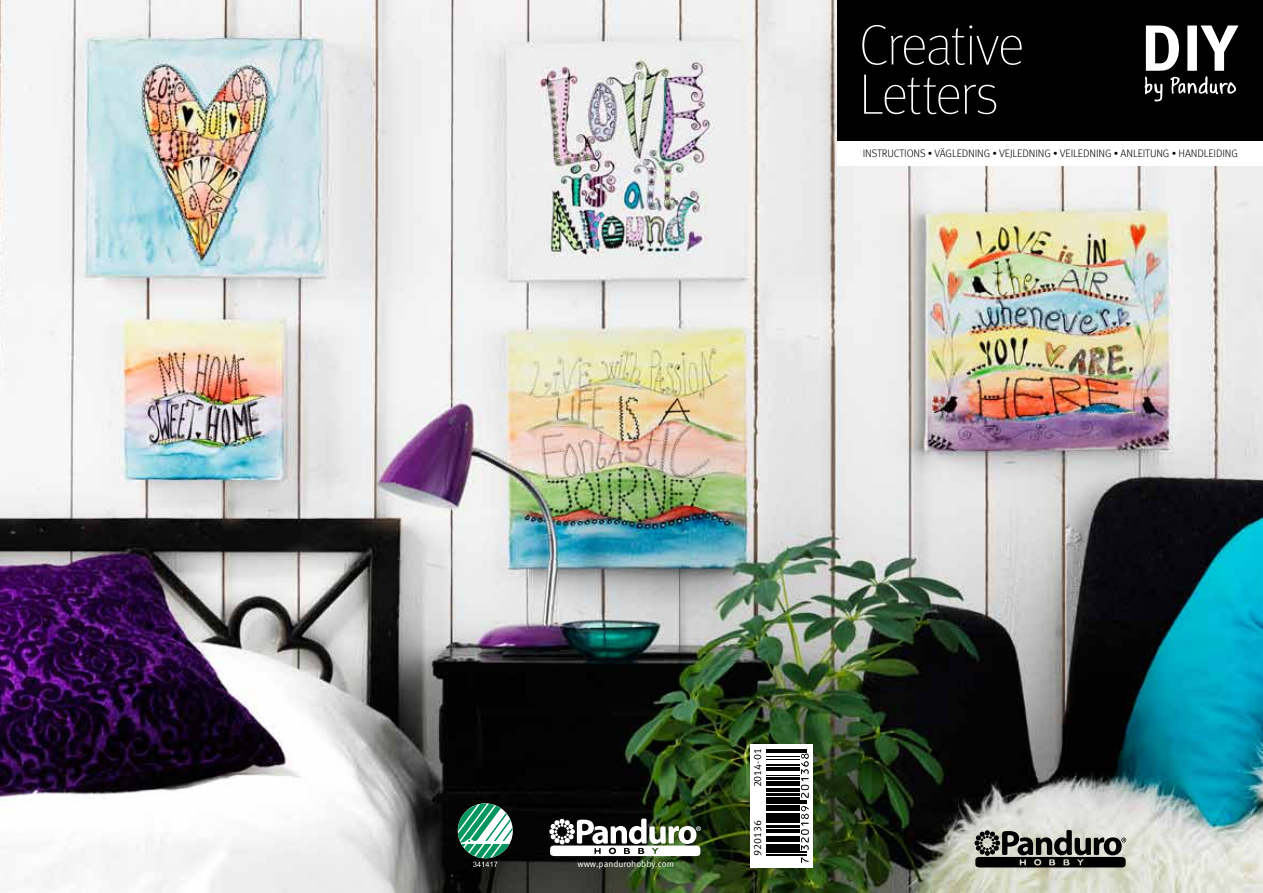
<style>
.page{position:relative;width:1263px;height:893px;background:#fff}
.page>*{position:absolute;margin:0;border:0;box-sizing:border-box;transform-origin:0 0}
.t1{font:100 57px/49.2px "Meta Offc";letter-spacing:-.025em;color:#fff}
.t2{font:300 24px "Meta Offc";color:#fff}
.t3{font:300 10.8px "Meta Offc";letter-spacing:-.01em;color:#000}
.t4{font:10.5px "Meta Offc Norm";color:#000}
.t5{font:9px "Meta Offc Norm";letter-spacing:-.005em;color:#fff}
</style>
<div class="page">
<img style="left:0;top:0;width:1263px;height:893px">
<svg style="left:974px;top:830px;width:152px;height:37px;background:#61625d"></svg>
<div style="left:750px;top:744px;width:62px;height:123px;background:#fff"></div>
<svg style="left:766px;top:749px;width:42px;height:107px"></svg>
<hr style="left:766px;top:854px;width:40px;height:1px;background:#000">
<hr style="left:766px;top:852px;width:40px;height:1px;background:#000">
<div style="left:766px;top:846px;width:33px;height:5px;background:#000"></div>
<hr style="left:766px;top:844px;width:33px;height:1px;background:#000">
<hr style="left:766px;top:840px;width:33px;height:2px;background:#000">
<hr style="left:766px;top:836px;width:33px;height:2px;background:#000">
<hr style="left:766px;top:831px;width:33px;height:2px;background:#000">
<hr style="left:766px;top:829px;width:33px;height:1px;background:#000">
<hr style="left:766px;top:825px;width:33px;height:2px;background:#000">
<hr style="left:766px;top:821px;width:33px;height:2px;background:#000">
<hr style="left:766px;top:817px;width:33px;height:2px;background:#000">
<hr style="left:766px;top:813px;width:33px;height:3px;background:#000">
<hr style="left:766px;top:810px;width:33px;height:1px;background:#000">
<hr style="left:766px;top:805px;width:33px;height:3px;background:#000">
<hr style="left:766px;top:803px;width:40px;height:1px;background:#000">
<hr style="left:766px;top:801px;width:40px;height:1px;background:#000">
<hr style="left:766px;top:797px;width:33px;height:2px;background:#000">
<hr style="left:766px;top:794px;width:33px;height:2px;background:#000">
<hr style="left:766px;top:788px;width:33px;height:4px;background:#000">
<hr style="left:766px;top:785px;width:33px;height:1px;background:#000">
<hr style="left:766px;top:782px;width:33px;height:2px;background:#000">
<hr style="left:766px;top:777px;width:33px;height:2px;background:#000">
<hr style="left:766px;top:775px;width:33px;height:1px;background:#000">
<hr style="left:766px;top:769px;width:33px;height:1px;background:#000">
<hr style="left:766px;top:767px;width:33px;height:1px;background:#000">
<hr style="left:766px;top:765px;width:33px;height:1px;background:#000">
<hr style="left:766px;top:759px;width:33px;height:1px;background:#000">
<hr style="left:766px;top:756px;width:33px;height:1px;background:#000">
<hr style="left:766px;top:751px;width:40px;height:1px;background:#000">
<hr style="left:766px;top:749px;width:40px;height:1px;background:#000">
<svg style="left:801px;top:857px;width:8px;height:6px"></svg>
<svg style="left:801px;top:806px;width:8px;height:44px"></svg>
<svg style="left:801px;top:753px;width:8px;height:45px"></svg>
<svg style="left:549px;top:819px;width:152px;height:37px"></svg>
<div style="left:838px;top:0;width:425px;height:166px;background:#fff"></div>
<div style="left:838px;top:0;width:425px;height:140px;background:#000"></div>
<svg style="left:458px;top:803px;width:55px;height:64px"></svg>
<svg style="left:1144px;top:26px;width:94px;height:75px"></svg>
<h1 class="t1" style="left:859px;top:22px;width:167px">Creative<br>Letters</h1>
<h2 class="t2" style="left:849px;top:20px;width:46px">D.I.Y.</h2>
<p class="t3" style="left:863px;top:147px;width:377px">INSTRUCTIONS • VÄGLEDNI NG • VEJLEDNI NG • VEI LEDNI NG • ANLEITUNG • HANDLEIDI NG</p>
<p class="t5" style="left:577px;top:859px;width:98px">www.pandurohobby.com</p>
<p class="t4" style="left:751px;top:787px;width:41px;rotate:-90deg">2014-01</p>
<p class="t4" style="left:751px;top:856px;width:37px;rotate:-90deg">920136</p>
</div>
